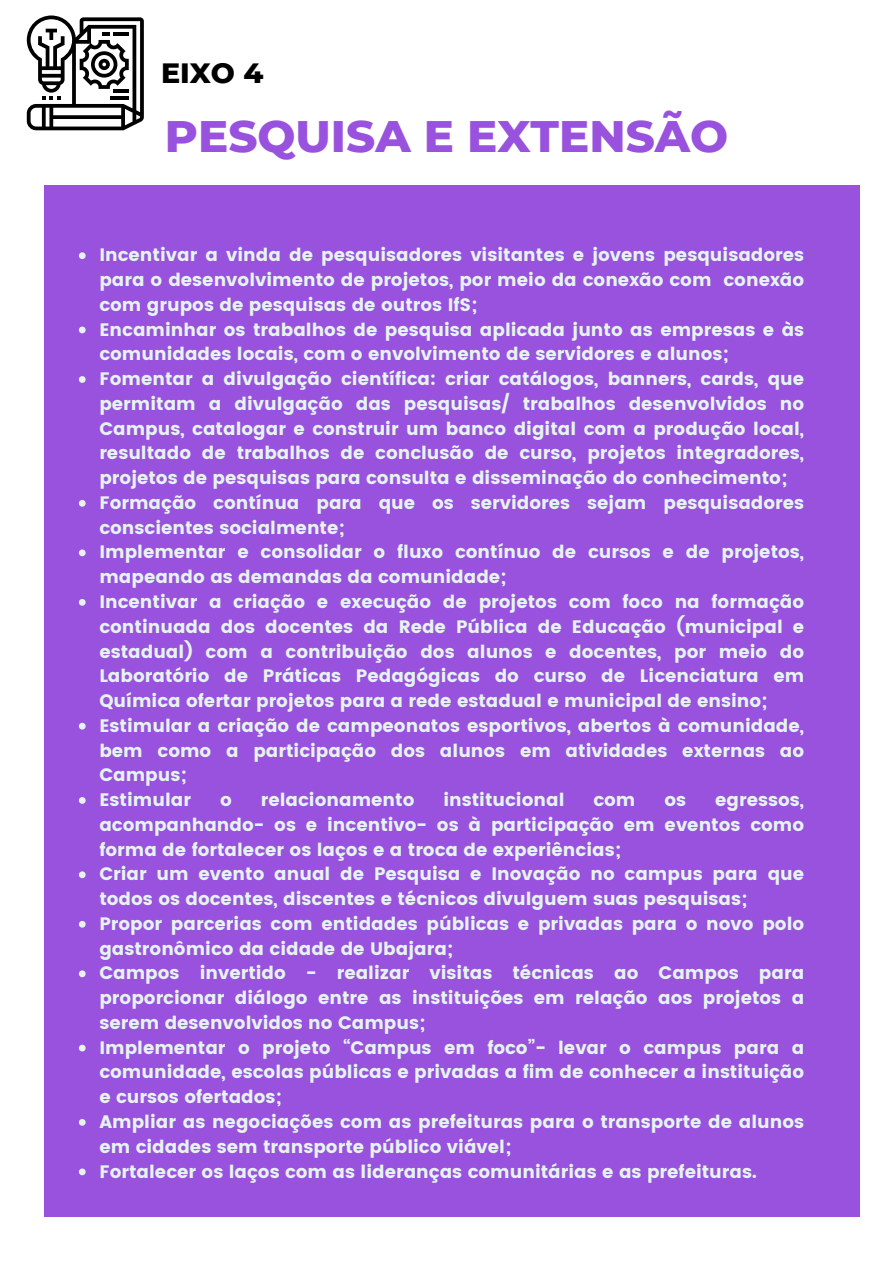
<style>
.page{position:relative;width:894px;height:1264px;background:#fff}
.page>*{position:absolute;margin:0;border:0;box-sizing:border-box;transform-origin:0 0}
.t1{font:800 45px "Montserrat";color:#9852dd}
.t2{font:800 28.5px "Montserrat";color:#000}
.t3{font:18px/24.8px "Poppins";color:#e5f4f0;text-align:justify}
</style>
<div class="page">
<div style="left:44px;top:185px;width:815px;height:1032px;background:#9852dd"></div>
<svg style="left:79px;top:252px;width:7px;height:7px"></svg>
<svg style="left:79px;top:326px;width:7px;height:7px"></svg>
<svg style="left:79px;top:376px;width:7px;height:7px"></svg>
<svg style="left:79px;top:500px;width:7px;height:6px"></svg>
<svg style="left:79px;top:549px;width:7px;height:7px"></svg>
<svg style="left:79px;top:599px;width:7px;height:6px"></svg>
<svg style="left:79px;top:722px;width:7px;height:7px"></svg>
<svg style="left:79px;top:797px;width:7px;height:6px"></svg>
<svg style="left:79px;top:871px;width:7px;height:7px"></svg>
<svg style="left:79px;top:920px;width:7px;height:7px"></svg>
<svg style="left:79px;top:970px;width:7px;height:7px"></svg>
<svg style="left:79px;top:1044px;width:7px;height:7px"></svg>
<svg style="left:79px;top:1119px;width:7px;height:6px"></svg>
<svg style="left:79px;top:1168px;width:7px;height:7px"></svg>
<svg style="left:27px;top:15px;width:117px;height:115px"></svg>
<hr style="left:114px;top:89px;width:15px;height:4px;background:#000">
<hr style="left:110px;top:96px;width:19px;height:4px;background:#000">
<p class="t2" style="left:161px;top:55px;width:104px">EIXO 4</p>
<p class="t1" style="left:165px;top:109px;width:564px">PESQUISA E EXTENSÃO</p>
<p class="t3" style="left:99px;top:243px;width:706px">Incentivar a vinda de pesquisadores visitantes e jovens pesquisadores para o desenvolvimento de projetos, por meio da conexão com conexão com grupos de pesquisas de outros IfS;</p>
<h2 class="t3" style="left:99px;top:317px;width:706px">Encaminhar os trabalhos de pesquisa aplicada junto as empresas e às comunidades locais, com o envolvimento de servidores e alunos;</h2>
<h1 class="t3" style="left:99px;top:366px;width:706px">Fomentar a divulgação científica: criar catálogos, banners, cards, que permitam a divulgação das pesquisas/ trabalhos desenvolvidos no Campus, catalogar e construir um banco digital com a produção local, resultado de trabalhos de conclusão de curso, projetos integradores, projetos de pesquisas para consulta e disseminação do conhecimento;</h1>
<p class="t3" style="left:99px;top:490px;width:706px">Formação contínua para que os servidores sejam pesquisadores conscientes socialmente;</p>
<p class="t3" style="left:99px;top:540px;width:706px">Implementar e consolidar o fluxo contínuo de cursos e de projetos, mapeando as demandas da comunidade;</p>
<p class="t3" style="left:99px;top:589px;width:706px">Incentivar a criação e execução de projetos com foco na formação continuada dos docentes da Rede Pública de Educação (municipal e estadual) com a contribuição dos alunos e docentes, por meio do Laboratório de Práticas Pedagógicas do curso de Licenciatura em Química ofertar projetos para a rede estadual e municipal de ensino;</p>
<p class="t3" style="left:99px;top:713px;width:706px">Estimular a criação de campeonatos esportivos, abertos à comunidade, bem como a participação dos alunos em atividades externas ao Campus;</p>
<p class="t3" style="left:99px;top:787px;width:93px">Estimular</p>
<p class="t3" style="left:220px;top:787px;width:13px">o</p>
<p class="t3" style="left:261px;top:787px;width:155px">relacionamento</p>
<p class="t3" style="left:443px;top:787px;width:122px">institucional</p>
<p class="t3" style="left:593px;top:787px;width:44px">com</p>
<p class="t3" style="left:664px;top:787px;width:23px">os</p>
<p class="t3" style="left:99px;top:787px;width:706px;text-indent:615px">egressos, acompanhando- os e incentivo- os à participação em eventos como forma de fortalecer os laços e a troca de experiências;</p>
<p class="t3" style="left:99px;top:861px;width:706px">Criar um evento anual de Pesquisa e Inovação no campus para que todos os docentes, discentes e técnicos divulguem suas pesquisas;</p>
<p class="t3" style="left:99px;top:911px;width:706px">Propor parcerias com entidades públicas e privadas para o novo polo gastronômico da cidade de Ubajara;</p>
<p class="t3" style="left:99px;top:960px;width:706px">Campos invertido - realizar visitas técnicas ao Campos para proporcionar diálogo entre as instituições em relação aos projetos a serem desenvolvidos no Campus;</p>
<p class="t3" style="left:99px;top:1035px;width:706px">Implementar o projeto “Campus em foco”- levar o campus para a comunidade, escolas públicas e privadas a fim de conhecer a instituição e cursos ofertados;</p>
<p class="t3" style="left:99px;top:1109px;width:706px">Ampliar as negociações com as prefeituras para o transporte de alunos em cidades sem transporte público viável;</p>
<p class="t3" style="left:99px;top:1158px;width:658px">Fortalecer os laços com as lideranças comunitárias e as prefeituras.</p>
</div>
